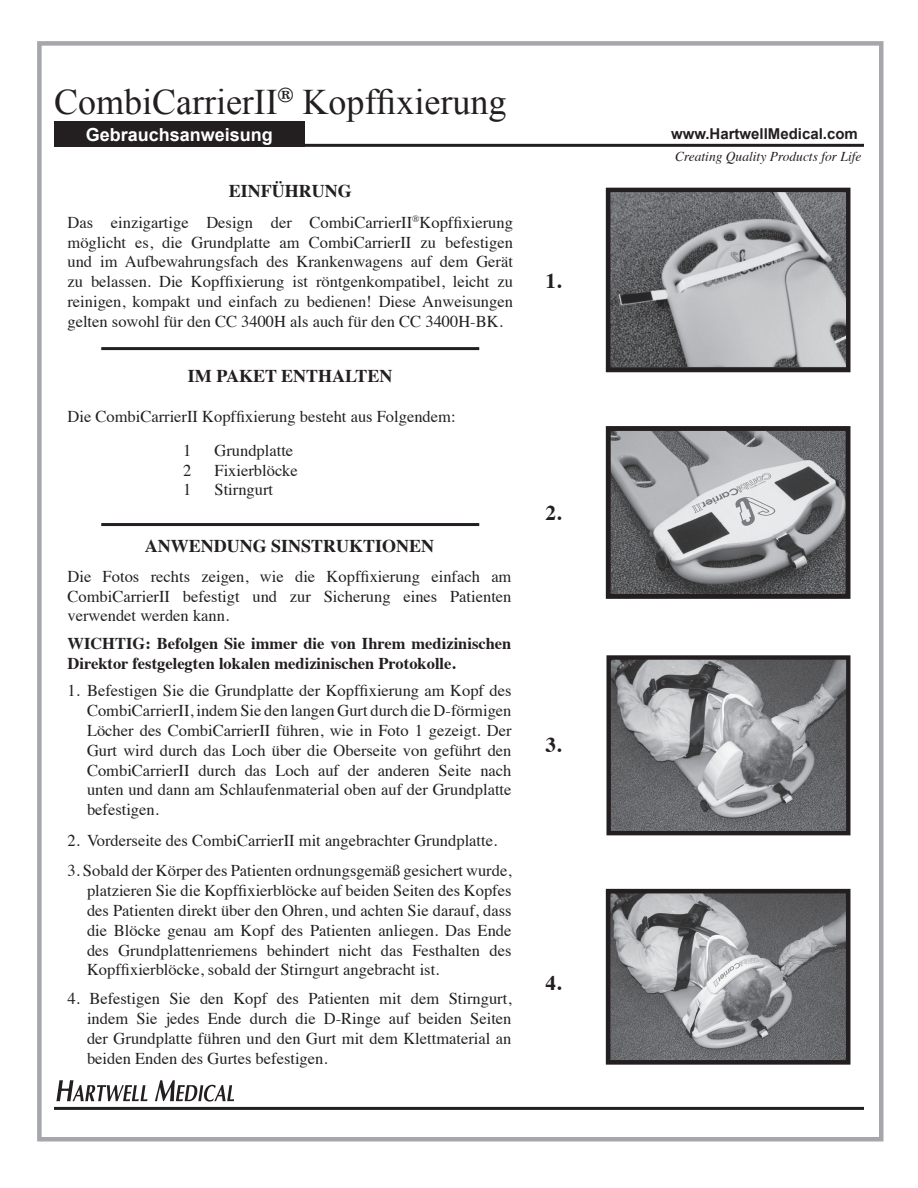
<style>
.page{position:relative;width:918px;height:1188px;background:#fff}
.page>*{position:absolute;margin:0;border:0;box-sizing:border-box;transform-origin:0 0}
.t1{font:36px "Times New Roman";color:#231f20}
.t2{font:700 21px "Times";color:#231f20}
.t3{font:700 18px "Times";color:#231f20}
.t4{font:700 18px "Arial";color:#fff}
.t5{font:16.5px/19.8px "Times";color:#231f20;text-align:justify}
.t6{font:700 16.5px/19.8px "Times";color:#231f20}
.t7{font:700 15px "Arial";color:#231f20}
.t8{font:italic 13.5px "Times";color:#231f20}
</style>
<div class="page">
<div style="left:37px;top:41px;width:847px;height:1101px;border:4px solid #a6a7ab"></div>
<div style="left:54px;top:122px;width:250px;height:25px;background:#231f20"></div>
<hr style="left:304px;top:144px;width:560px;height:3px;background:#231f20">
<hr style="left:101px;top:347px;width:378px;height:3px;background:#231f20">
<hr style="left:101px;top:523px;width:378px;height:3px;background:#231f20">
<hr style="left:54px;top:1107px;width:810px;height:3px;background:#231f20">
<img style="left:611px;top:193px;width:235px;height:174px">
<div style="left:606px;top:188px;width:245px;height:184px;border:4px solid #231f20"></div>
<img style="left:612px;top:432px;width:232px;height:161px">
<div style="left:606px;top:426px;width:244px;height:173px;border:5px solid #231f20"></div>
<img style="left:611px;top:660px;width:234px;height:170px">
<div style="left:606px;top:655px;width:244px;height:180px;border:4px solid #231f20"></div>
<img style="left:612px;top:895px;width:232px;height:164px">
<div style="left:606px;top:889px;width:244px;height:176px;border:5px solid #231f20"></div>
<svg style="left:56px;top:1080px;width:91px;height:21px"></svg>
<svg style="left:155px;top:1080px;width:79px;height:22px"></svg>
<p class="t1" style="left:54px;top:78px;width:454px">CombiCarrierII<sup>®</sup> Kopffixierung</p>
<p class="t4" style="left:86px;top:122px;width:189px">Gebrauchsanweisung</p>
<p class="t7" style="left:671px;top:124px;width:188px">www.HartwellMedical.com</p>
<p class="t8" style="left:675px;top:145px;width:188px">Creating Quality Products for Life</p>
<p class="t3" style="left:229px;top:174px;width:124px">EINFÜHRUNG</p>
<p class="t5" style="left:67px;top:211px;width:447px">Das einzigartige Design der CombiCarrierII<sup>®</sup>Kopffixierung möglicht es, die Grundplatte am CombiCarrierII zu befestigen und im Aufbewahrungsfach des Krankenwagens auf dem Gerät zu belassen. Die Kopffixierung ist röntgenkompatibel, leicht zu reinigen, kompakt und einfach zu bedienen! Diese Anweisungen gelten sowohl für den CC 3400H als auch für den CC 3400H-BK.</p>
<p class="t3" style="left:188px;top:359px;width:206px">IM PAKET ENTHALTEN</p>
<p class="t5" style="left:68px;top:405px;width:390px">Die CombiCarrierII Kopffixierung besteht aus Folgendem:</p>
<p class="t5" style="left:183px;top:439px;width:10px">1</p>
<p class="t5" style="left:214px;top:439px;width:80px">Grundplatte</p>
<p class="t5" style="left:183px;top:459px;width:10px">2</p>
<p class="t5" style="left:214px;top:459px;width:85px">Fixierblöcke</p>
<p class="t5" style="left:183px;top:479px;width:10px">1</p>
<p class="t5" style="left:214px;top:479px;width:60px">Stirngurt</p>
<p class="t2" style="left:546px;top:261px;width:17px">1.</p>
<p class="t3" style="left:145px;top:529px;width:291px">ANWENDUNG SINSTRUKTIONEN</p>
<p class="t5" style="left:68px;top:565px;width:446px">Die Fotos rechts zeigen, wie die Kopffixierung einfach am CombiCarrierII befestigt und zur Sicherung eines Patienten verwendet werden kann.</p>
<p class="t6" style="left:68px;top:632px;width:445px">WICHTIG: Befolgen Sie immer die von Ihrem medizinischen<br>Direktor festgelegten lokalen medizinischen Protokolle.</p>
<p class="t5" style="left:87px;top:680px;width:426px;text-indent:-20px">1. Befestigen Sie die Grundplatte der Kopffixierung am Kopf des CombiCarrierII, indem Sie den langen Gurt durch die D-förmigen Löcher des CombiCarrierII führen, wie in Foto 1 gezeigt. Der Gurt wird durch das Loch über die Oberseite von geführt den CombiCarrierII durch das Loch auf der anderen Seite nach unten und dann am Schlaufenmaterial oben auf der Grundplatte befestigen.</p>
<p class="t5" style="left:68px;top:829px;width:431px">2. Vorderseite des CombiCarrierII mit angebrachter Grundplatte.</p>
<p class="t5" style="left:87px;top:860px;width:426px;text-indent:-20px">3. Sobald der Körper des Patienten ordnungsgemäß gesichert wurde, platzieren Sie die Kopffixierblöcke auf beiden Seiten des Kopfes des Patienten direkt über den Ohren, und achten Sie darauf, dass die Blöcke genau am Kopf des Patienten anliegen. Das Ende des Grundplattenriemens behindert nicht das Festhalten des Kopffixierblöcke, sobald der Stirngurt angebracht ist.</p>
<p class="t5" style="left:87px;top:987px;width:426px;text-indent:-20px">4. Befestigen Sie den Kopf des Patienten mit dem Stirngurt, indem Sie jedes Ende durch die D-Ringe auf beiden Seiten der Grundplatte führen und den Gurt mit dem Klettmaterial an beiden Enden des Gurtes befestigen.</p>
<p class="t2" style="left:546px;top:493px;width:17px">2.</p>
<p class="t2" style="left:546px;top:725px;width:17px">3.</p>
<p class="t2" style="left:546px;top:963px;width:17px">4.</p>
</div>
